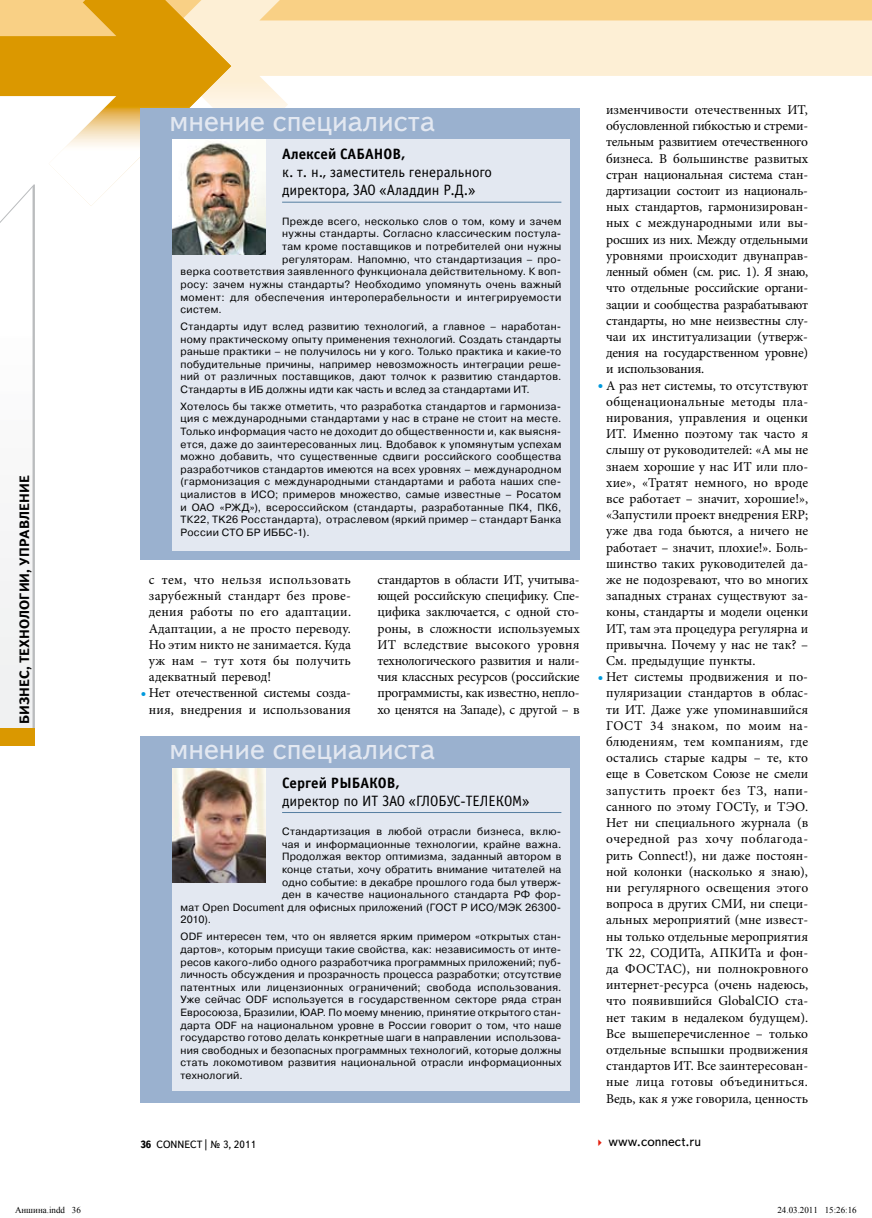
<style>
.page{position:relative;width:872px;height:1218px;background:#fff}
.page>*{position:absolute;margin:0;border:0;box-sizing:border-box;transform-origin:0 0}
.t1{font:30px "Text Book C";color:#e3e8f1}
.t2{font:15px/18px "Officina Sans C";color:#000}
.t3{font:700 15px "Officina Sans C";color:#000}
.t4{font:13.5px/16.2px "Minion Pro";color:#000}
.t5{font:700 13.5px "Text Book C";color:#000}
.t6{font:13.5px "Text Book C";color:#000}
.t7{font:10.5px/12.6px "Pragmatica C";letter-spacing:.03em;color:#000;text-align:justify}
.t8{font:10.5px "Text Book C";color:#000}
.t9{font:9px "Times New Roman";color:#000}
.s1{font-weight:700}
.s2{color:#e41f0e}
</style>
<div class="page">
<svg style="left:231px;top:0;width:641px;height:144px"></svg>
<svg style="left:0;top:0;width:231px;height:206px"></svg>
<div style="left:0;top:728px;width:35px;height:18px;background:#da9800"></div>
<svg style="left:0;top:184px;width:35px;height:544px"></svg>
<div style="left:140px;top:736px;width:439px;height:366px;background:#9ab1cf"></div>
<div style="left:140px;top:108px;width:439px;height:452px;background:#9ab1cf"></div>
<div style="left:172px;top:768px;width:398px;height:322px;background:#e3e8f1"></div>
<hr style="left:282px;top:812px;width:279px;height:1px;background:#557ea0">
<div style="left:172px;top:140px;width:398px;height:410px;background:#e3e8f1"></div>
<hr style="left:282px;top:202px;width:279px;height:1px;background:#557ea0">
<img style="left:172px;top:768px;width:94px;height:114px">
<img style="left:172px;top:140px;width:94px;height:114px">
<p class="t5" style="left:17px;top:724px;width:250px;rotate:-90deg">бизнес, технологии, управление</p>
<h1 class="t1" style="left:169px;top:104px;width:267px">мнение специалиста</h1>
<h2 class="t3" style="left:282px;top:146px;width:125px">Алексей САБАНОВ,</h2>
<h2 class="t2" style="left:282px;top:164px;width:211px">к. т. н., заместитель генерального директора, ЗАО «Аладдин Р.Д.»</h2>
<p class="t7" style="left:282px;top:215px;width:281px">Прежде всего, несколько слов о том, кому и зачем</p>
<p class="t7" style="left:282px;top:228px;width:281px">нужны стандарты. Согласно классическим постула-</p>
<p class="t7" style="left:282px;top:240px;width:281px">там кроме поставщиков и потребителей они нужны</p>
<p class="t7" style="left:282px;top:253px;width:281px">регуляторам. Напомню, что стандартизация – про-</p>
<p class="t7" style="left:180px;top:265px;width:382px">верка соответствия заявленного функционала действительному. К воп-</p>
<p class="t7" style="left:180px;top:278px;width:382px">росу: зачем нужны стандарты? Необходимо упомянуть очень важный</p>
<p class="t7" style="left:180px;top:291px;width:382px">момент: для обеспечения интероперабельности и интегрируемости</p>
<p class="t7" style="left:180px;top:303px;width:43px">систем.</p>
<p class="t7" style="left:180px;top:320px;width:382px">Стандарты идут вслед развитию технологий, а главное – наработан&shy;ному практическому опыту применения технологий. Создать стандарты раньше практики – не получилось ни у кого. Только практика и какие-то побудительные причины, например невозможность интеграции реше&shy;ний от различных поставщиков, дают толчок к развитию стандартов.<br>Стандарты в ИБ должны идти как часть и вслед за стандартами ИТ.</p>
<p class="t7" style="left:180px;top:400px;width:382px">Хотелось бы также отметить, что разработка стандартов и гармониза&shy;ция с международными стандартами у нас в стране не стоит на месте.<br>Только информация часто не доходит до общественности и, как выясня&shy;ется, даже до заинтересованных лиц. Вдобавок к упомянутым успехам можно добавить, что существенные сдвиги российского сообщества разработчиков стандартов имеются на всех уровнях – международном (гармонизация с международными стандартами и работа наших спе&shy;циалистов в ИСО; примеров множество, самые известные – Росатом и ОАО «РЖД»), всероссийском (стандарты, разработанные ПК4, ПК6, ТК22, TK26 Росстандарта), отраслевом (яркий пример – стандарт Банка России СТО БР ИББС-1).</p>
<p class="t4" style="left:149px;top:571px;width:204px">с тем, что нельзя использовать зарубежный стандарт без прове&shy;дения работы по его адаптации.<br>Адаптации, а не просто переводу.<br>Но этим никто не занимается. Куда уж нам – тут хотя бы получить адекватный перевод!<br>Нет отечественной системы созда&shy;ния, внедрения и использования</p>
<p class="t4" style="left:377px;top:571px;width:204px;text-align:justify">стандартов в области ИТ, учитыва&shy;ющей российскую специфику. Спе&shy;цифика заключается, с одной сто&shy;роны, в сложности используемых ИТ вследствие высокого уровня технологического развития и нали&shy;чия классных ресурсов (российские программисты, как известно, непло&shy;хо ценятся на Западе), с другой – в</p>
<h1 class="t1" style="left:169px;top:733px;width:267px">мнение специалиста</h1>
<h2 class="t3" style="left:282px;top:774px;width:119px">Сергей РЫБАКОВ,</h2>
<h2 class="t2" style="left:282px;top:792px;width:249px">директор по ИТ ЗАО «ГЛОБУС-ТЕЛЕКОМ»</h2>
<p class="t7" style="left:282px;top:825px;width:281px">Стандартизация в любой отрасли бизнеса, вклю-</p>
<p class="t7" style="left:282px;top:838px;width:281px">чая и информационные технологии, крайне важна.</p>
<p class="t7" style="left:282px;top:850px;width:281px">Продолжая вектор оптимизма, заданный автором в</p>
<p class="t7" style="left:282px;top:863px;width:281px">конце статьи, хочу обратить внимание читателей на</p>
<p class="t7" style="left:282px;top:875px;width:281px">одно событие: в декабре прошлого года был утверж-</p>
<p class="t7" style="left:282px;top:888px;width:281px">ден в качестве национального стандарта РФ фор-</p>
<p class="t7" style="left:180px;top:901px;width:382px">мат Open Document для офисных приложений (ГОСТ Р ИСО/МЭК 26300-</p>
<p class="t7" style="left:180px;top:913px;width:32px">2010).</p>
<p class="t7" style="left:180px;top:930px;width:382px">ODF интересен тем, что он является ярким примером «открытых стан&shy;дартов», которым присущи такие свойства, как: независимость от инте&shy;ресов какого-либо одного разработчика программных приложений; пуб&shy;личность обсуждения и прозрачность процесса разработки; отсутствие патентных или лицензионных ограничений; свобода использования.<br>Уже сейчас ODF используется в государственном секторе ряда стран Евросоюза, Бразилии, ЮАР. По моему мнению, принятие открытого стан&shy;дарта ODF на национальном уровне в России говорит о том, что наше государство готово делать конкретные шаги в направлении использова&shy;ния свободных и безопасных программных технологий, которые должны стать локомотивом развития национальной отрасли информационных технологий.</p>
<p class="t4" style="left:606px;top:102px;width:204px">изменчивости отечественных ИТ, обусловленной гибкостью и стреми&shy;тельным развитием отечественного бизнеса. В большинстве развитых стран национальная система стан&shy;дартизации состоит из националь&shy;ных стандартов, гармонизирован&shy;ных с международными или вы&shy;росших из них. Между отдельными уровнями происходит двунаправ&shy;ленный обмен (см. рис. 1). Я знаю, что отдельные российские органи&shy;зации и сообщества разрабатывают стандарты, но мне неизвестны слу&shy;чаи их институализации (утверж&shy;дения на государственном уровне) и использования.<br>А раз нет системы, то отсутствуют общенациональные методы пла&shy;нирования, управления и оценки<br>ИТ. Именно поэтому так часто я слышу от руководителей: «А мы не знаем хорошие у нас ИТ или пло&shy;хие», «Тратят немного, но вроде все работает – значит, хорошие!», «Запустили проект внедрения ERP; уже два года бьются, а ничего не работает – значит, плохие!». Боль&shy;шинство таких руководителей да&shy;же не подозревают, что во многих западных странах существуют за&shy;коны, стандарты и модели оценки<br>ИТ, там эта процедура регулярна и привычна. Почему у нас не так? –<br>См. предыдущие пункты.<br>Нет системы продвижения и по&shy;пуляризации стандартов в облас&shy;ти ИТ. Даже уже упоминавшийся<br>ГОСТ 34 знаком, по моим на&shy;блюдениям, тем компаниям, где остались старые кадры – те, кто еще в Советском Союзе не смели запустить проект без ТЗ, напи&shy;санного по этому ГОСТу, и ТЭО.<br>Нет ни специального журнала (в очередной раз хочу поблагода&shy;рить Connect!), ни даже постоян&shy;ной колонки (насколько я знаю), ни регулярного освещения этого вопроса в других СМИ, ни специ&shy;альных мероприятий (мне извест&shy;ны только отдельные мероприятия<br>ТК 22, СОДИТа, АПКИТа и фон&shy;да ФОСТАС), ни полнокровного интернет-ресурса (очень надеюсь, что появившийся GlobalCIO ста&shy;нет таким в недалеком будущем).<br>Все вышеперечисленное – только отдельные вспышки продвижения стандартов ИТ. Все заинтересован&shy;ные лица готовы объединиться.<br>Ведь, как я уже говорила, ценность</p>
<p class="t8" style="left:140px;top:1138px;width:117px"><span class="s1">36</span> CONNECT | № 3, 2011</p>
<p class="t6" style="left:594px;top:1133px;width:108px"><span class="s2">✔</span> www.connect.ru</p>
<p class="t9" style="left:15px;top:1204px;width:67px">Аншина.indd 36</p>
<p class="t9" style="left:777px;top:1204px;width:81px">24.03.2011 15:26:16</p>
</div>
